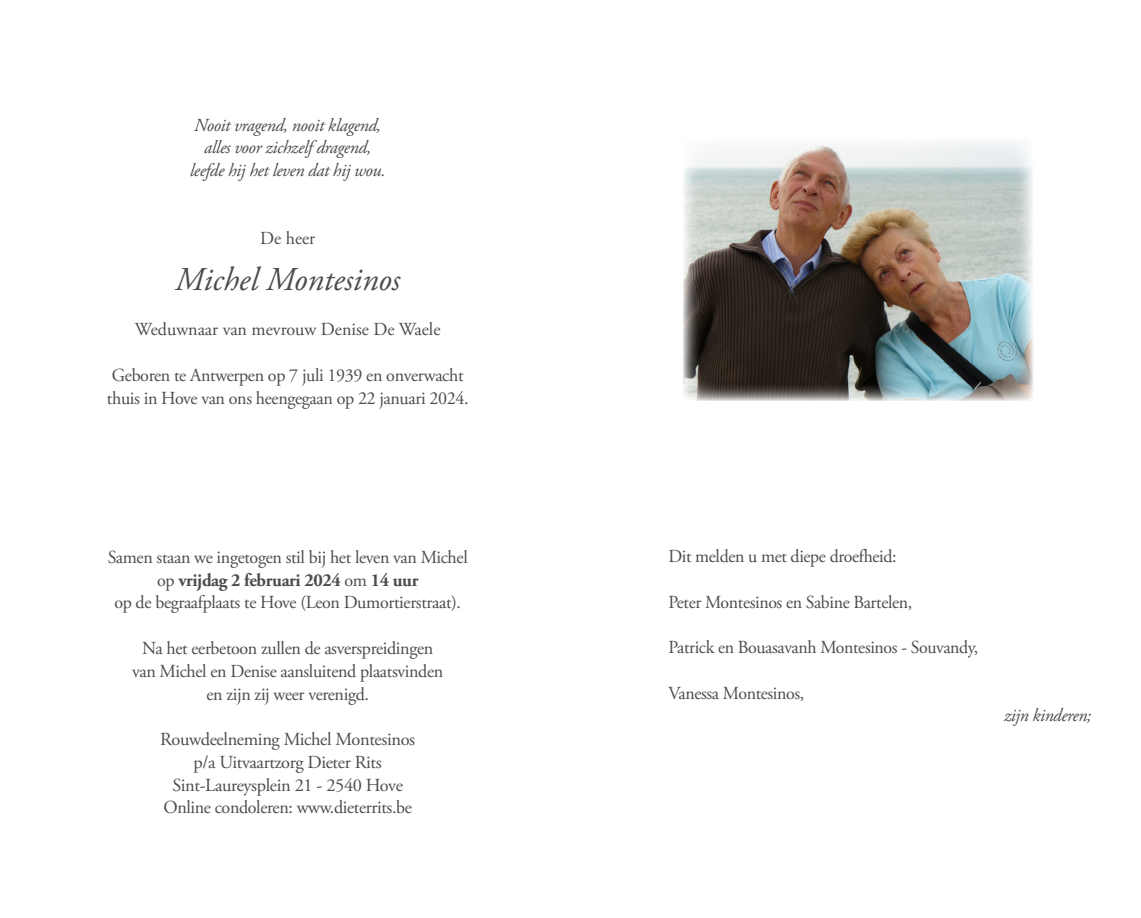
<style>
.page{position:relative;width:1141px;height:918px;background:#fff}
.page>*{position:absolute;margin:0;border:0;box-sizing:border-box;transform-origin:0 0}
.t1{font:italic 33.25px "Adobe Garamond Pro";color:#4b4c4d}
.t2{font:18.38px "Adobe Garamond Pro";letter-spacing:-.02em;color:#4b4c4d}
.t3{font:italic 18.38px "Adobe Garamond Pro";letter-spacing:-.02em;color:#4b4c4d}
.t4{font:18.38px "Adobe Garamond Pro";color:#4b4c4d}
.t5{font:700 18.38px "Adobe Garamond Pro";letter-spacing:-.02em;color:#4b4c4d}
.s1{font-weight:400}
</style>
<div class="page">
<img style="left:683px;top:142px;width:350px;height:258px">
<p class="t3" style="left:194px;top:114px;width:188px">Nooit vragend, nooit klagend,</p>
<p class="t3" style="left:204px;top:136px;width:168px">alles voor zichzelf dragend,</p>
<p class="t3" style="left:190px;top:159px;width:197px">leefde hij het leven dat hij wou.</p>
<p class="t2" style="left:260px;top:227px;width:57px">De heer</p>
<p class="t1" style="left:175px;top:259px;width:226px">Michel Montesinos</p>
<p class="t4" style="left:135px;top:318px;width:307px">Weduwnaar van mevrouw Denise De Waele</p>
<p class="t2" style="left:112px;top:364px;width:353px">Geboren te Antwerpen op 7 juli 1939 en onverwacht</p>
<p class="t2" style="left:107px;top:387px;width:363px">thuis in Hove van ons heengegaan op 22 januari 2024.</p>
<p class="t2" style="left:108px;top:546px;width:362px">Samen staan we ingetogen stil bij het leven van Michel</p>
<p class="t5" style="left:157px;top:569px;width:263px"><span class="s1">op</span> vrijdag 2 februari 2024 <span class="s1">om</span> 14 uur</p>
<p class="t2" style="left:114px;top:591px;width:348px">op de begraafplaats te Hove (Leon Dumortierstraat).</p>
<p class="t2" style="left:142px;top:637px;width:293px">Na het eerbetoon zullen de asverspreidingen</p>
<p class="t2" style="left:132px;top:660px;width:313px">van Michel en Denise aansluitend plaatsvinden</p>
<p class="t2" style="left:206px;top:682px;width:164px">en zijn zij weer verenigd.</p>
<p class="t2" style="left:160px;top:728px;width:257px">Rouwdeelneming Michel Montesinos</p>
<p class="t2" style="left:194px;top:751px;width:190px">p/a Uitvaartzorg Dieter Rits</p>
<p class="t2" style="left:172px;top:773px;width:232px">Sint-Laureysplein 21 - 2540 Hove</p>
<p class="t2" style="left:163px;top:796px;width:250px">Online condoleren: www.dieterrits.be</p>
<p class="t2" style="left:668px;top:545px;width:230px">Dit melden u met diepe droefheid:</p>
<p class="t2" style="left:668px;top:591px;width:245px">Peter Montesinos en Sabine Bartelen,</p>
<p class="t2" style="left:668px;top:636px;width:311px">Patrick en Bouasavanh Montesinos - Souvandy,</p>
<p class="t2" style="left:668px;top:682px;width:137px">Vanessa Montesinos,</p>
<p class="t3" style="left:1004px;top:704px;width:89px">zijn kinderen;</p>
</div>
